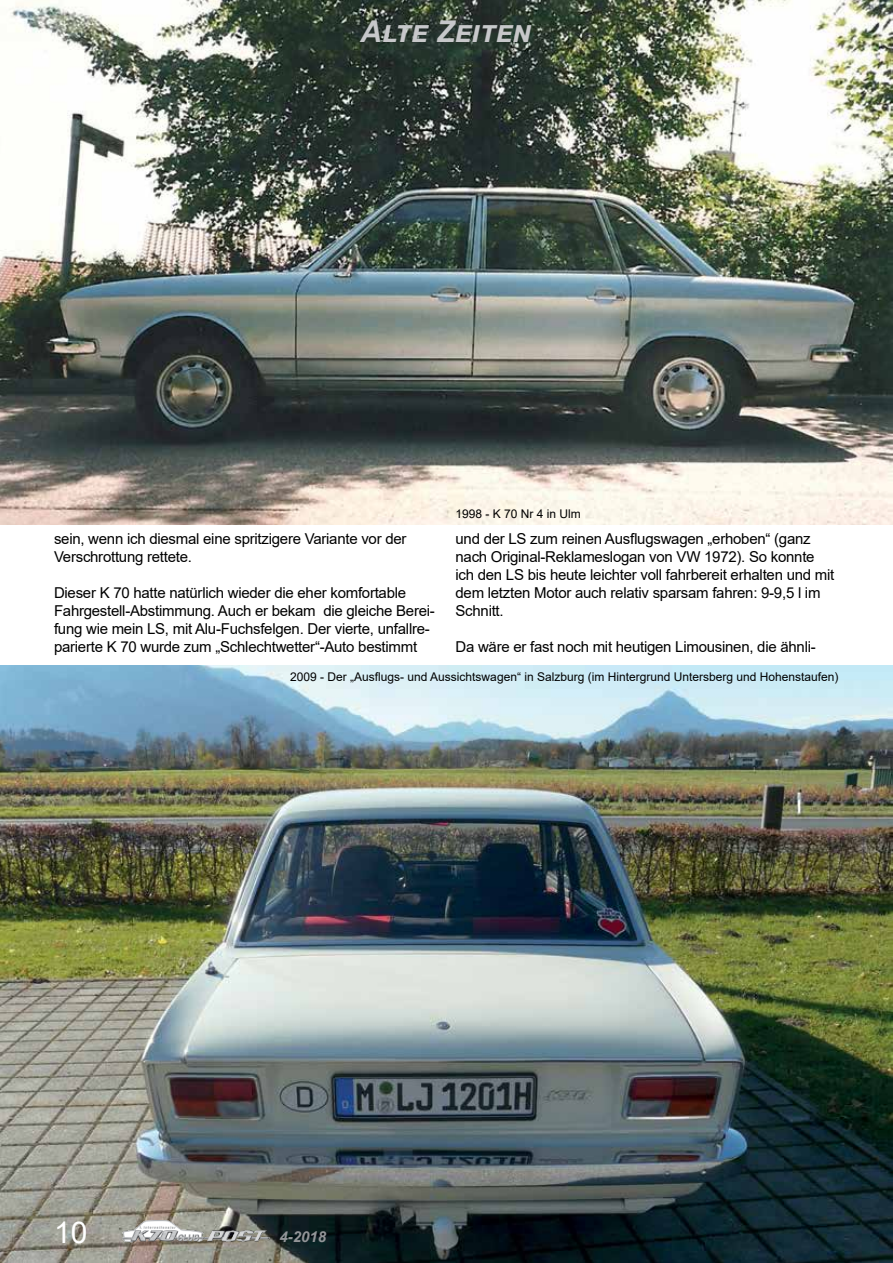
<style>
.page{position:relative;width:893px;height:1263px;background:#fff}
.page>*{position:absolute;margin:0;border:0;box-sizing:border-box;transform-origin:0 0}
.t1{font:italic 700 30px "Arial";color:#c7c8ca}
.t2{font:30px "Arial";color:#fff}
.t3{font:15px/18px "Arial";letter-spacing:-.015em;color:#000}
.t4{font:italic 700 15px "Arial";color:#939598}
.t5{font:12px "Arial";color:#000}
</style>
<div class="page">
<img style="left:0;top:665px;width:893px;height:598px">
<img style="left:0;top:0;width:893px;height:524px">
<img style="left:123px;top:1221px;width:146px;height:22px">
<h1 class="t1" style="left:360px;top:11px;width:172px">Alte Zeiten</h1>
<p class="t5" style="left:455px;top:505px;width:127px">1998 - K 70 Nr 4 in Ulm</p>
<p class="t3" style="left:455px;top:529px;width:380px">und der LS zum reinen Ausflugswagen „erhoben“ (ganz nach Original-Reklameslogan von VW 1972). So konnte ich den LS bis heute leichter voll fahrbereit erhalten und mit dem letzten Motor auch relativ sparsam fahren: 9-9,5 l im Schnitt.</p>
<p class="t3" style="left:455px;top:637px;width:362px">Da wäre er fast noch mit heutigen Limousinen, die ähnli-</p>
<p class="t5" style="left:290px;top:668px;width:550px">2009 - Der „Ausflugs- und Aussichtswagen“ in Salzburg (im Hintergrund Untersberg und Hohenstaufen)</p>
<p class="t3" style="left:54px;top:529px;width:354px">sein, wenn ich diesmal eine spritzigere Variante vor der<br>Verschrottung rettete.</p>
<p class="t3" style="left:54px;top:583px;width:382px">Dieser K 70 hatte natürlich wieder die eher komfortable Fahrgestell-Abstimmung. Auch er bekam die gleiche Berei&shy;fung wie mein LS, mit Alu-Fuchsfelgen. Der vierte, unfallre&shy;parierte K 70 wurde zum „Schlechtwetter“-Auto bestimmt</p>
<h1 class="t2" style="left:54px;top:1211px;width:35px">10</h1>
<p class="t4" style="left:280px;top:1226px;width:48px">4-2018</p>
</div>
